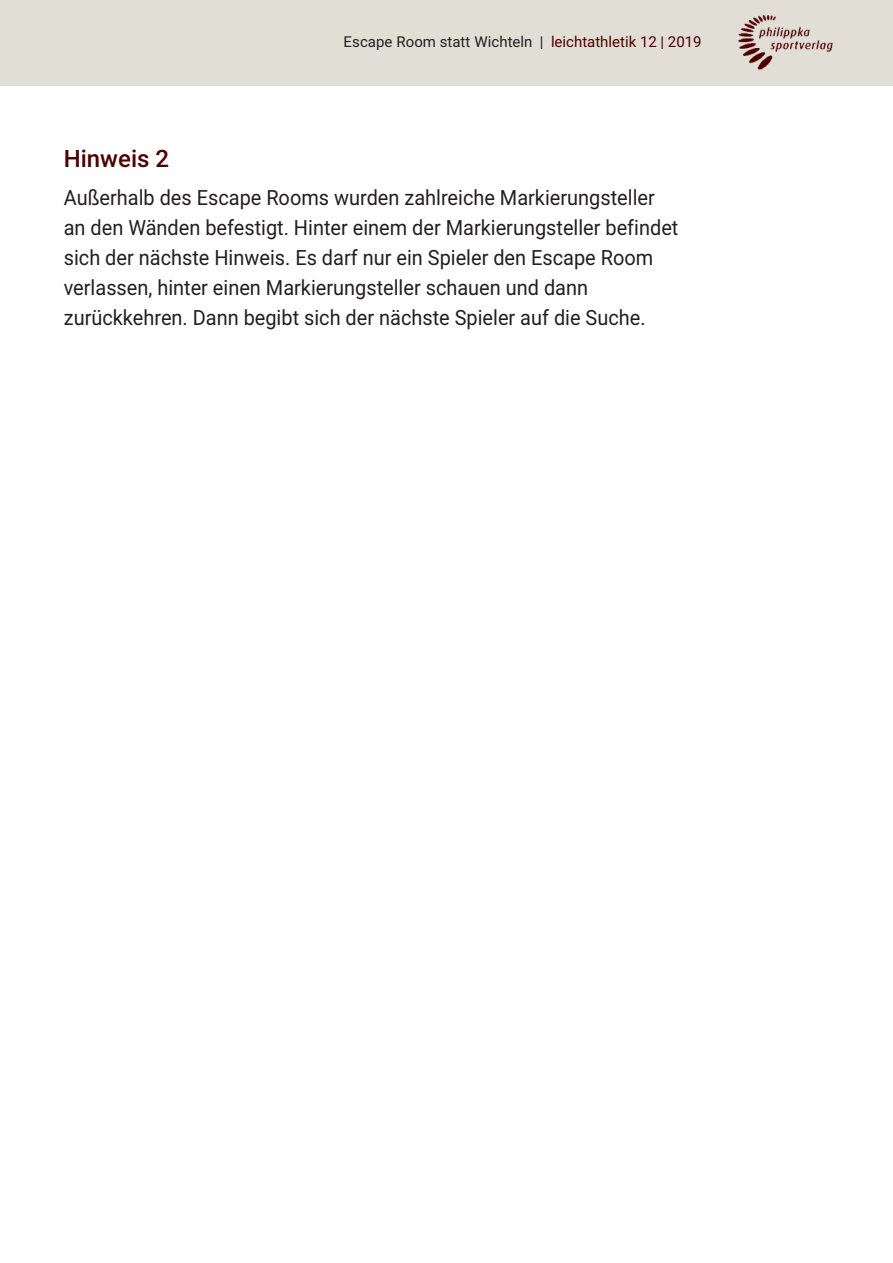
<style>
.page{position:relative;width:893px;height:1263px;background:#fff}
.page>*{position:absolute;margin:0;border:0;box-sizing:border-box;transform-origin:0 0}
.t1{font:500 24px "Roboto";color:#4e0000}
.t2{font:21px/30px "Roboto";color:#231f20;scale:.95 1}
.t3{font:15px "Roboto";color:#231f20}
.s1{color:#4e0000}
</style>
<div class="page">
<div style="left:0;top:0;width:893px;height:85px;background:#e1ded6"></div>
<img style="left:738px;top:15px;width:95px;height:55px">
<p class="t1" style="left:64px;top:144px;width:107px">Hinweis 2</p>
<p class="t3" style="left:343px;top:33px;width:360px">Escape Room statt Wichteln | <span class="s1">leichtathletik 12 | 2019</span></p>
<p class="t2" style="left:64px;top:183px;width:648px">Außerhalb des Escape Rooms wurden zahlreiche Markierungsteller an den Wänden befestigt. Hinter einem der Markierungsteller befindet sich der nächste Hinweis. Es darf nur ein Spieler den Escape Room verlassen, hinter einen Markierungsteller schauen und dann zurückkehren. Dann begibt sich der nächste Spieler auf die Suche.</p>
</div>
